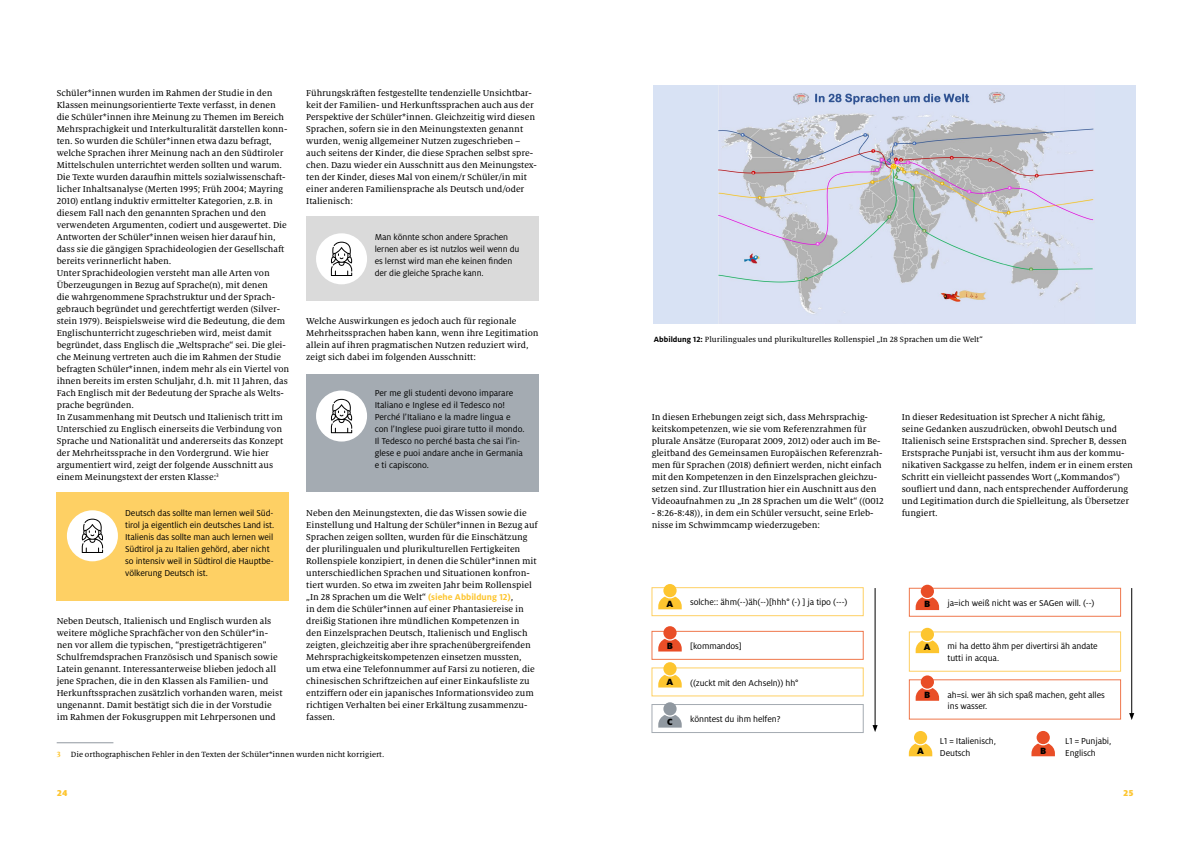
<style>
.page{position:relative;width:1191px;height:842px;background:#fff}
.page>*{position:absolute;margin:0;border:0;box-sizing:border-box;transform-origin:0 0}
.t1{font:900 10px "Milo Pro";color:#000}
.t2{font:9.5px/12px "Milo Serif Pro Text";color:#000}
.t3{font:9.5px/12px "Milo Pro";letter-spacing:-.01em;color:#000}
.t4{font:900 9.5px "Milo Pro";color:#fdc52f}
.t5{font:8.4px "Milo Serif Pro Text";letter-spacing:.005em;color:#000}
.s1{font-family:"Milo Serif Pro";font-weight:700;color:#fdc52f}
.s2{font-family:"Milo Pro";font-weight:700;color:#fdc52f}
.s3{font-family:"Milo Pro";font-weight:700}
</style>
<div class="page">
<div style="left:57px;top:492px;width:232px;height:108px;background:#fed064"></div>
<hr style="left:57px;top:742px;width:56px;height:1px;background:#9098a0">
<div style="left:306px;top:216px;width:233px;height:84px;background:#dadada"></div>
<div style="left:306px;top:374px;width:233px;height:118px;background:#a4abb2"></div>
<div style="left:653px;top:85px;width:482px;height:239px;background:#d8e2f4"></div>
<img style="left:718px;top:92px;width:376px;height:222px">
<div style="left:651px;top:587px;width:212px;height:29px;border:1px solid #fed064"></div>
<div style="left:663px;top:584px;width:13px;height:13px;background:#fdc52f;border-radius:50%"></div>
<svg style="left:658px;top:597px;width:23px;height:12px"></svg>
<div style="left:663px;top:662px;width:13px;height:13px;background:#fdc52f;border-radius:50%"></div>
<svg style="left:658px;top:675px;width:23px;height:12px"></svg>
<div style="left:651px;top:631px;width:212px;height:29px;border:1px solid #ef774c"></div>
<div style="left:663px;top:626px;width:13px;height:13px;background:#e94e27;border-radius:50%"></div>
<svg style="left:658px;top:639px;width:23px;height:12px"></svg>
<div style="left:651px;top:704px;width:212px;height:29px;border:1px solid #a4abb2"></div>
<div style="left:663px;top:702px;width:13px;height:13px;background:#9098a0;border-radius:50%"></div>
<svg style="left:658px;top:715px;width:23px;height:13px"></svg>
<div style="left:909px;top:631px;width:212px;height:41px;border:1px solid #fed064"></div>
<div style="left:920px;top:628px;width:14px;height:13px;background:#fdc52f;border-radius:50%"></div>
<svg style="left:915px;top:640px;width:24px;height:13px"></svg>
<div style="left:909px;top:588px;width:212px;height:29px;border:1px solid #ef774c"></div>
<div style="left:920px;top:585px;width:14px;height:13px;background:#e94e27;border-radius:50%"></div>
<svg style="left:915px;top:597px;width:24px;height:13px"></svg>
<div style="left:909px;top:679px;width:212px;height:41px;border:1px solid #ef774c"></div>
<div style="left:920px;top:675px;width:14px;height:14px;background:#e94e27;border-radius:50%"></div>
<svg style="left:915px;top:688px;width:24px;height:13px"></svg>
<div style="left:914px;top:731px;width:13px;height:13px;background:#fdc52f;border-radius:50%"></div>
<svg style="left:909px;top:743px;width:23px;height:13px"></svg>
<div style="left:1036px;top:731px;width:13px;height:13px;background:#e94e27;border-radius:50%"></div>
<svg style="left:1031px;top:743px;width:24px;height:13px"></svg>
<div style="left:67px;top:510px;width:51px;height:51px;background:#fff;border-radius:50%"></div>
<svg style="left:81px;top:519px;width:23px;height:34px"></svg>
<div style="left:316px;top:233px;width:51px;height:51px;background:#fff;border-radius:50%"></div>
<svg style="left:330px;top:242px;width:23px;height:34px"></svg>
<div style="left:316px;top:390px;width:51px;height:51px;background:#fff;border-radius:50%"></div>
<svg style="left:330px;top:399px;width:23px;height:35px"></svg>
<hr style="left:874px;top:588px;width:1px;height:139px;background:#000">
<svg style="left:872px;top:725px;width:5px;height:7px"></svg>
<hr style="left:1131px;top:588px;width:1px;height:127px;background:#000">
<svg style="left:1129px;top:713px;width:5px;height:7px"></svg>
<p class="t2" style="left:57px;top:87px;width:234px">Schüler*innen wurden im Rahmen der Studie in den Klassen meinungsorientierte Texte verfasst, in denen die Schüler*innen ihre Meinung zu Themen im Bereich Mehrsprachigkeit und Interkulturalität darstellen konn&shy;ten. So wurden die Schüler*innen etwa dazu befragt, welche Sprachen ihrer Meinung nach an den Südtiroler Mittelschulen unterrichtet werden sollten und warum.<br>Die Texte wurden daraufhin mittels sozialwissenschaft&shy;licher Inhaltsanalyse (Merten 1995; Früh 2004; Mayring 2010) entlang induktiv ermittelter Kategorien, z.B. in diesem Fall nach den genannten Sprachen und den verwendeten Argumenten, codiert und ausgewertet. Die Antworten der Schüler*innen weisen hier darauf hin, dass sie die gängigen Sprachideologien der Gesellschaft bereits verinnerlicht haben.<br>Unter Sprachideologien versteht man alle Arten von Überzeugungen in Bezug auf Sprache(n), mit denen<br>die wahrgenommene Sprachstruktur und der Sprach&shy;gebrauch begründet und gerechtfertigt werden (Silver&shy;stein 1979). Beispielsweise wird die Bedeutung, die dem Englischunterricht zugeschrieben wird, meist damit begründet, dass Englisch die „Weltsprache“ sei. Die glei&shy;che Meinung vertreten auch die im Rahmen der Studie befragten Schüler*innen, indem mehr als ein Viertel von ihnen bereits im ersten Schuljahr, d.h. mit 11 Jahren, das Fach Englisch mit der Bedeutung der Sprache als Welts&shy;prache begründen.<br>In Zusammenhang mit Deutsch und Italienisch tritt im Unterschied zu Englisch einerseits die Verbindung von Sprache und Nationalität und andererseits das Konzept der Mehrheitssprache in den Vordergrund. Wie hier argumentiert wird, zeigt der folgende Ausschnitt aus einem Meinungstext der ersten Klasse:<sup>3</sup></p>
<p class="t3" style="left:125px;top:507px;width:151px">Deutsch das sollte man lernen weil Süd&shy;tirol ja eigentlich ein deutsches Land ist.<br>Italienis das sollte man auch lernen weil Südtirol ja zu Italien gehörd, aber nicht so intensiv weil in Südtirol die Hauptbe&shy;völkerung Deutsch ist.</p>
<p class="t2" style="left:57px;top:615px;width:227px">Neben Deutsch, Italienisch und Englisch wurden als weitere mögliche Sprachfächer von den Schüler*in&shy;nen vor allem die typischen, “prestigeträchtigeren” Schulfremdsprachen Französisch und Spanisch sowie Latein genannt. Interessanterweise blieben jedoch all jene Sprachen, die in den Klassen als Familien- und Herkunftssprachen zusätzlich vorhanden waren, meist ungenannt. Damit bestätigt sich die in der Vorstudie im Rahmen der Fokusgruppen mit Lehrpersonen und</p>
<p class="t5" style="left:57px;top:749px;width:329px"><span class="s1">3</span> Die orthographischen Fehler in den Texten der Schüler*innen wurden nicht korrigiert.</p>
<p class="t2" style="left:306px;top:87px;width:232px">Führungskräften festgestellte tendenzielle Unsichtbar&shy;keit der Familien- und Herkunftssprachen auch aus der Perspektive der Schüler*innen. Gleichzeitig wird diesen Sprachen, sofern sie in den Meinungstexten genannt wurden, wenig allgemeiner Nutzen zugeschrieben – auch seitens der Kinder, die diese Sprachen selbst spre&shy;chen. Dazu wieder ein Ausschnitt aus den Meinungstex&shy;ten der Kinder, dieses Mal von einem/r Schüler/in mit einer anderen Familiensprache als Deutsch und/oder Italienisch:</p>
<p class="t3" style="left:375px;top:231px;width:146px">Man könnte schon andere Sprachen lernen aber es ist nutzlos weil wenn du es lernst wird man ehe keinen finden der die gleiche Sprache kann.</p>
<p class="t2" style="left:306px;top:315px;width:234px">Welche Auswirkungen es jedoch auch für regionale Mehrheitssprachen haben kann, wenn ihre Legitimation allein auf ihren pragmatischen Nutzen reduziert wird, zeigt sich dabei im folgenden Ausschnitt:</p>
<p class="t3" style="left:375px;top:387px;width:151px">Per me gli studenti devono imparare Italiano e Inglese ed il Tedesco no!<br>Perché l’Italiano e la madre lingua e con l’Inglese puoi girare tutto il mondo.<br>Il Tedesco no perché basta che sai l’in&shy;glese e puoi andare anche in Germania e ti capiscono.</p>
<p class="t2" style="left:306px;top:507px;width:233px">Neben den Meinungstexten, die das Wissen sowie die Einstellung und Haltung der Schüler*innen in Bezug auf Sprachen zeigen sollten, wurden für die Einschätzung der plurilingualen und plurikulturellen Fertigkeiten Rollenspiele konzipiert, in denen die Schüler*innen mit unterschiedlichen Sprachen und Situationen konfron&shy;tiert wurden. So etwa im zweiten Jahr beim Rollenspiel „In 28 Sprachen um die Welt“ <span class="s2">(siehe Abbildung 12)</span>,<br>in dem die Schüler*innen auf einer Phantasiereise in dreißig Stationen ihre mündlichen Kompetenzen in<br>den Einzelsprachen Deutsch, Italienisch und Englisch zeigten, gleichzeitig aber ihre sprachenübergreifenden Mehrsprachigkeitskompetenzen einsetzen mussten, um etwa eine Telefonnummer auf Farsi zu notieren, die chinesischen Schriftzeichen auf einer Einkaufsliste zu entziffern oder ein japanisches Informationsvideo zum richtigen Verhalten bei einer Erkältung zusammenzu&shy;fassen.</p>
<p class="t5" style="left:654px;top:335px;width:330px"><span class="s3">Abbildung 12:</span> Plurilinguales und plurikulturelles Rollenspiel „In 28 Sprachen um die Welt“</p>
<p class="t2" style="left:651px;top:411px;width:234px">In diesen Erhebungen zeigt sich, dass Mehrsprachig&shy;keitskompetenzen, wie sie vom Referenzrahmen für plurale Ansätze (Europarat 2009, 2012) oder auch im Be&shy;gleitband des Gemeinsamen Europäischen Referenzrah&shy;men für Sprachen (2018) definiert werden, nicht einfach mit den Kompetenzen in den Einzelsprachen gleichzu&shy;setzen sind. Zur Illustration hier ein Auschnitt aus den Videoaufnahmen zu „In 28 Sprachen um die Welt“ ((0012</p>
<p class="t2" style="left:651px;top:507px;width:223px">- 8:26-8:48)), in dem ein Schüler versucht, seine Erleb&shy;nisse im Schwimmcamp wiederzugeben:</p>
<p class="t2" style="left:901px;top:411px;width:233px">In dieser Redesituation ist Sprecher A nicht fähig,<br>seine Gedanken auszudrücken, obwohl Deutsch und Italienisch seine Erstsprachen sind. Sprecher B, dessen Erstsprache Punjabi ist, versucht ihm aus der kommu&shy;nikativen Sackgasse zu helfen, indem er in einem ersten Schritt ein vielleicht passendes Wort („Kommandos“) soufliert und dann, nach entsprechender Aufforderung und Legitimation durch die Spielleitung, als Übersetzer fungiert.</p>
<p class="t1" style="left:666px;top:598px;width:8px">A</p>
<p class="t3" style="left:690px;top:596px;width:159px">solche:: ähm(--)äh(--)[hhh° (-) ] ja tipo (---)</p>
<p class="t1" style="left:667px;top:640px;width:8px">B</p>
<p class="t3" style="left:690px;top:640px;width:53px">[kommandos]</p>
<p class="t1" style="left:666px;top:676px;width:8px">A</p>
<p class="t3" style="left:690px;top:677px;width:110px">((zuckt mit den Achseln)) hh°</p>
<p class="t1" style="left:667px;top:716px;width:7px">C</p>
<p class="t3" style="left:690px;top:713px;width:92px">könntest du ihm helfen?</p>
<p class="t1" style="left:924px;top:598px;width:8px">B</p>
<p class="t3" style="left:947px;top:597px;width:148px">ja=ich weiß nicht was er SAGen will. (--)</p>
<p class="t1" style="left:924px;top:641px;width:8px">A</p>
<p class="t1" style="left:924px;top:689px;width:8px">B</p>
<p class="t3" style="left:947px;top:640px;width:152px">mi ha detto ähm per divertirsi äh andate tutti in acqua.</p>
<p class="t3" style="left:947px;top:689px;width:159px;line-height:11.3px">ah=si. wer äh sich spaß machen, geht alles ins wasser.</p>
<p class="t3" style="left:940px;top:735px;width:58px">L1 = Italienisch,<br>Deutsch</p>
<p class="t3" style="left:1065px;top:735px;width:48px">L1 = Punjabi,<br>Englisch</p>
<p class="t1" style="left:917px;top:744px;width:8px">A</p>
<p class="t1" style="left:1040px;top:744px;width:8px">B</p>
<p class="t4" style="left:57px;top:787px;width:12px">24</p>
<p class="t4" style="left:1123px;top:787px;width:12px">25</p>
</div>
